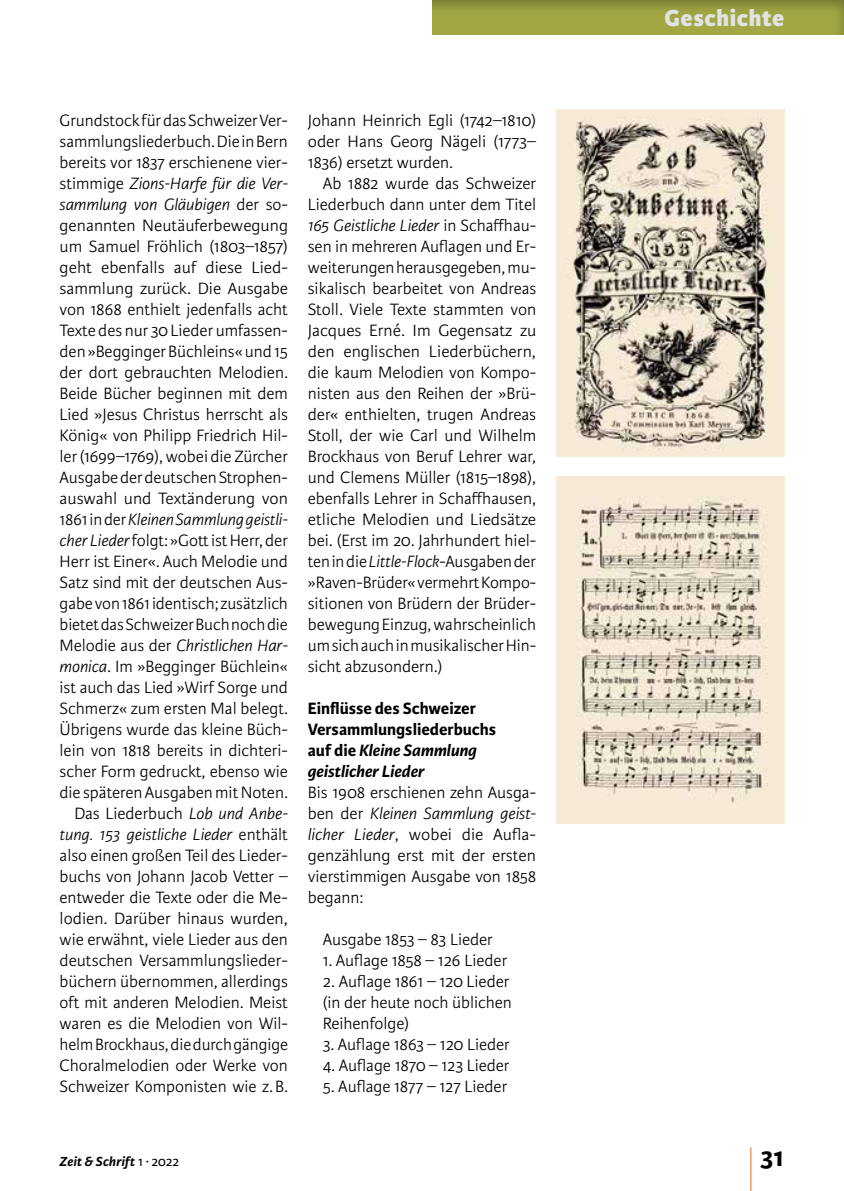
<style>
.page{position:relative;width:844px;height:1191px;background:#fff}
.page>*{position:absolute;margin:0;border:0;box-sizing:border-box;transform-origin:0 0}
.t1{font:300 59.5px "Karmina Sans Basic";color:#df7427;scale:.29 1}
.t2{font:700 28px "Karmina Sans Basic";color:#000}
.t3{font:800 24.5px "Karmina Sans Basic";letter-spacing:.025em;color:#e2e3e4}
.t4{font:300 17.5px/21px "Karmina Sans Basic";color:#000;text-align:justify}
.t5{font:700 17.5px/21px "Karmina Sans Basic";color:#000}
.t6{font:italic 700 14px "Karmina Sans Basic";letter-spacing:.015em;color:#000}
.s1{font-style:italic}
.s2{font-weight:400;font-style:normal}
</style>
<div class="page">
<div style="left:430px;top:0;width:413px;height:35px;background:#000;opacity:.3"></div>
<img style="left:556px;top:109px;width:228px;height:347px">
<img style="left:556px;top:476px;width:228px;height:347px">
<p class="t4" style="left:60px;top:110px;width:230px;text-align:right">Grundstock für das Schweizer Ver&shy;sammlungsliederbuch. Die in Bern bereits vor 1837 erschienene vier&shy;stimmige <span class="s1">Zions-Harfe für die Ver&shy;sammlung von Gläubigen</span> der so&shy;genannten Neutäuferbewegung um Samuel Fröhlich (1803–1857) geht ebenfalls auf diese Lied&shy;sammlung zurück. Die Ausgabe von 1868 enthielt jedenfalls acht<br>Texte des nur 30 Lieder umfassen&shy;den »Begginger Büchleins« und 15 der dort gebrauchten Melodien.<br>Beide Bücher beginnen mit dem<br>Lied »Jesus Christus herrscht als<br>König« von Philipp Friedrich Hil&shy;ler (1699–1769), wobei die Zürcher<br>Ausgabe der deutschen Strophen&shy;auswahl und Textänderung von<br>1861 in der <span class="s1">Kleinen Sammlung geistli&shy;cher Lieder</span> folgt: »Gott ist Herr, der<br>Herr ist Einer«. Auch Melodie und<br>Satz sind mit der deutschen Aus&shy;gabe von 1861 identisch; zusätzlich bietet das Schweizer Buch noch die<br>Melodie aus der <span class="s1">Christlichen Har&shy;monica</span>. Im »Begginger Büchlein« ist auch das Lied »Wirf Sorge und<br>Schmerz« zum ersten Mal belegt.<br>Übrigens wurde das kleine Büch&shy;lein von 1818 bereits in dichteri&shy;scher Form gedruckt, ebenso wie die späteren Ausgaben mit Noten.<br>Das Liederbuch <span class="s1">Lob und Anbe&shy;tung. 153 geistliche Lieder</span> enthält also einen großen Teil des Lieder&shy;buchs von Johann Jacob Vetter – entweder die Texte oder die Me&shy;lodien. Darüber hinaus wurden, wie erwähnt, viele Lieder aus den deutschen Versammlungslieder&shy;büchern übernommen, allerdings oft mit anderen Melodien. Meist waren es die Melodien von Wil&shy;helm Brockhaus, die durch gängige<br>Choralmelodien oder Werke von<br>Schweizer Komponisten wie z.B.</p>
<p class="t4" style="left:308px;top:110px;width:230px">Johann Heinrich Egli (1742–1810) oder Hans Georg Nägeli (1773– 1836) ersetzt wurden.</p>
<p class="t4" style="left:308px;top:173px;width:230px;text-indent:15px">Ab 1882 wurde das Schweizer Liederbuch dann unter dem Titel <span class="s1">165 Geistliche Lieder</span> in Schaffhau&shy;sen in mehreren Auflagen und Er&shy;weiterungen herausgegeben, mu&shy;sikalisch bearbeitet von Andreas Stoll. Viele Texte stammten von Jacques Erné. Im Gegensatz zu den englischen Liederbüchern, die kaum Melodien von Kompo&shy;nisten aus den Reihen der »Brü&shy;der« enthielten, trugen Andreas Stoll, der wie Carl und Wilhelm Brockhaus von Beruf Lehrer war, und Clemens Müller (1815–1898), ebenfalls Lehrer in Schaffhausen, etliche Melodien und Liedsätze bei. (Erst im 20. Jahrhundert hiel&shy;ten in die <span class="s1">Little-Flock</span>-Ausgaben der »Raven-Brüder« vermehrt Kompo&shy;sitionen von Brüdern der Brüder&shy;bewegung Einzug, wahrscheinlich um sich auch in musikalischer Hin&shy;sicht abzusondern.)</p>
<p class="t5" style="left:308px;top:698px;width:190px">Einflüsse des Schweizer<br>Versammlungsliederbuchs auf die <span class="s1">Kleine Sammlung geistlicher Lieder</span></p>
<p class="t4" style="left:308px;top:782px;width:230px">Bis 1908 erschienen zehn Ausga&shy;ben der <span class="s1">Kleinen Sammlung geist&shy;licher Lieder</span>, wobei die Aufla&shy;genzählung erst mit der ersten vierstimmigen Ausgabe von 1858 begann:</p>
<p class="t4" style="left:322px;top:929px;width:172px">Ausgabe 1853 – 83 Lieder</p>
<p class="t4" style="left:322px;top:950px;width:186px">1. Auflage 1858 – 126 Lieder</p>
<p class="t4" style="left:322px;top:971px;width:191px;text-align:left">2. Auflage 1861 – 120 Lieder (in der heute noch üblichen<br>Reihenfolge)</p>
<p class="t4" style="left:322px;top:1034px;width:189px">3. Auflage 1863 – 120 Lieder</p>
<p class="t4" style="left:322px;top:1055px;width:188px">4. Auflage 1870 – 123 Lieder</p>
<p class="t4" style="left:322px;top:1076px;width:186px">5. Auflage 1877 – 127 Lieder</p>
<h3 class="t3" style="left:664px;top:4px;width:121px">Geschichte</h3>
<h1 class="t1" style="left:748px;top:1140px;width:17px">|</h1>
<p class="t6" style="left:60px;top:1153px;width:121px">Zeit &amp; Schrift <span class="s2">1 ∙ 2022</span></p>
<h2 class="t2" style="left:760px;top:1141px;width:25px">31</h2>
</div>
